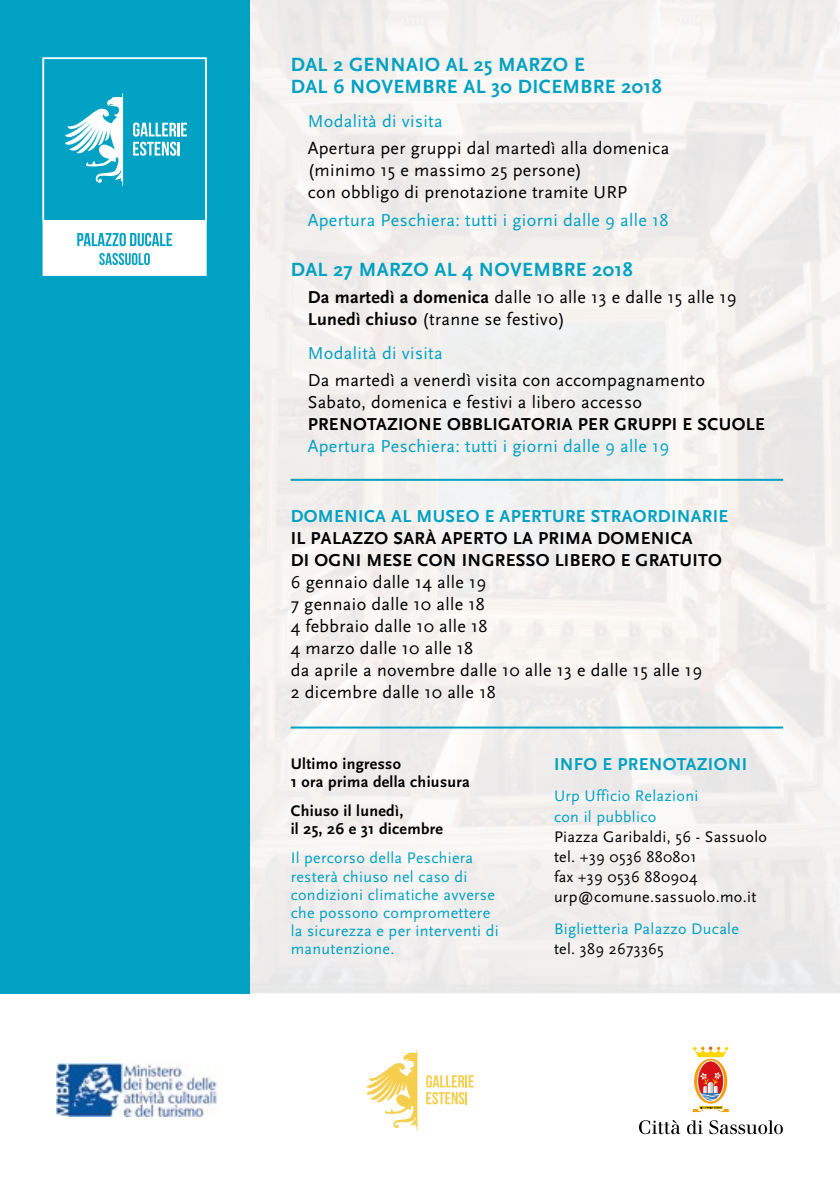
<style>
.page{position:relative;width:840px;height:1191px;background:#fff}
.page>*{position:absolute;margin:0;border:0;box-sizing:border-box;transform-origin:0 0}
.t1{font:700 20px/22px "Scala Sans";letter-spacing:.02em;color:#00a1c2}
.t2{font:18px/22px "Scala Sans";letter-spacing:.02em;color:#000}
.t3{font:18px "Scala Sans";letter-spacing:.02em;color:#00a1c2}
.t4{font:700 18px/22px "Scala Sans";letter-spacing:.02em;color:#000}
.t5{font:700 18px "Scala Sans";letter-spacing:.02em;color:#00a1c2}
.t6{font:16px/18px "Scala Sans";letter-spacing:.02em;color:#00a1c2}
.t7{font:16px/20.2px "Scala Sans";letter-spacing:.02em;color:#000}
.t8{font:700 16px/18px "Scala Sans";letter-spacing:.02em;color:#000}
.s1{font-weight:700}
</style>
<div class="page">
<img style="left:249px;top:0;width:590px;height:993px">
<div style="left:0;top:0;width:249px;height:993px;background:#00a1c2"></div>
<svg style="left:43px;top:58px;width:163px;height:218px"></svg>
<svg style="left:693px;top:1058px;width:33px;height:45px"></svg>
<svg style="left:693px;top:1046px;width:34px;height:11px"></svg>
<svg style="left:697px;top:1060px;width:26px;height:41px"></svg>
<div style="left:697px;top:1060px;width:26px;height:41px;border:1px solid #fff;border-radius:50%"></div>
<svg style="left:692px;top:1072px;width:37px;height:41px"></svg>
<svg style="left:639px;top:1120px;width:41px;height:14px"></svg>
<svg style="left:687px;top:1120px;width:15px;height:14px"></svg>
<svg style="left:709px;top:1120px;width:73px;height:14px"></svg>
<img style="left:57px;top:1063px;width:160px;height:53px">
<svg style="left:426px;top:1075px;width:47px;height:29px"></svg>
<svg style="left:366px;top:1049px;width:51px;height:81px"></svg>
<hr style="left:290px;top:479px;width:492px;height:2px;background:#00a1c2">
<hr style="left:290px;top:726px;width:492px;height:2px;background:#00a1c2">
<p class="t1" style="left:290px;top:54px;width:372px">DAL 2 GENNAIO AL 25 MARZO E<br>DAL 6 NOVEMBRE AL 30 DICEMBRE 2018</p>
<p class="t3" style="left:307px;top:111px;width:136px">Modalità di visita</p>
<p class="t2" style="left:307px;top:138px;width:363px">Apertura per gruppi dal martedì alla domenica (minimo 15 e massimo 25 persone)<br>con obbligo di prenotazione tramite URP</p>
<p class="t3" style="left:307px;top:210px;width:362px">Apertura Peschiera: tutti i giorni dalle 9 alle 18</p>
<p class="t1" style="left:290px;top:259px;width:343px">DAL 27 MARZO AL 4 NOVEMBRE 2018</p>
<p class="t2" style="left:307px;top:287px;width:430px"><span class="s1">Da martedì a domenica</span> dalle 10 alle 13 e dalle 15 alle 19<br><span class="s1">Lunedì chiuso</span> (tranne se festivo)</p>
<p class="t3" style="left:307px;top:343px;width:136px">Modalità di visita</p>
<p class="t2" style="left:307px;top:370px;width:398px">Da martedì a venerdì visita con accompagnamento<br>Sabato, domenica e festivi a libero accesso</p>
<p class="t4" style="left:307px;top:414px;width:458px">PRENOTAZIONE OBBLIGATORIA PER GRUPPI E SCUOLE</p>
<p class="t3" style="left:307px;top:437px;width:363px">Apertura Peschiera: tutti i giorni dalle 9 alle 19</p>
<p class="t5" style="left:290px;top:507px;width:439px">DOMENICA AL MUSEO E APERTURE STRAORDINARIE</p>
<p class="t4" style="left:290px;top:528px;width:432px">IL PALAZZO SARÀ APERTO LA PRIMA DOMENICA<br>DI OGNI MESE CON INGRESSO LIBERO E GRATUITO</p>
<p class="t2" style="left:290px;top:572px;width:412px">6 gennaio dalle 14 alle 19<br>7 gennaio dalle 10 alle 18<br>4 febbraio dalle 10 alle 18<br>4 marzo dalle 10 alle 18<br>da aprile a novembre dalle 10 alle 13 e dalle 15 alle 19<br>2 dicembre dalle 10 alle 18</p>
<p class="t8" style="left:290px;top:755px;width:181px">Ultimo ingresso<br>1 ora prima della chiusura</p>
<p class="t8" style="left:290px;top:802px;width:154px">Chiuso il lunedì,<br>il 25, 26 e 31 dicembre</p>
<p class="t6" style="left:290px;top:849px;width:209px">Il percorso della Peschiera resterà chiuso nel caso di condizioni climatiche avverse che possono compromettere la sicurezza e per interventi di manutenzione.</p>
<p class="t5" style="left:553px;top:754px;width:195px">INFO E PRENOTAZIONI</p>
<p class="t6" style="left:553px;top:786px;width:146px;line-height:20.2px">Urp Ufficio Relazioni con il pubblico</p>
<p class="t7" style="left:553px;top:826px;width:214px">Piazza Garibaldi, 56 - Sassuolo tel. +39 0536 880801<br>fax +39 0536 880904 urp@comune.sassuolo.mo.it</p>
<p class="t6" style="left:553px;top:919px;width:186px">Biglietteria Palazzo Ducale</p>
<p class="t7" style="left:553px;top:938px;width:111px">tel. 389 2673365</p>
</div>
